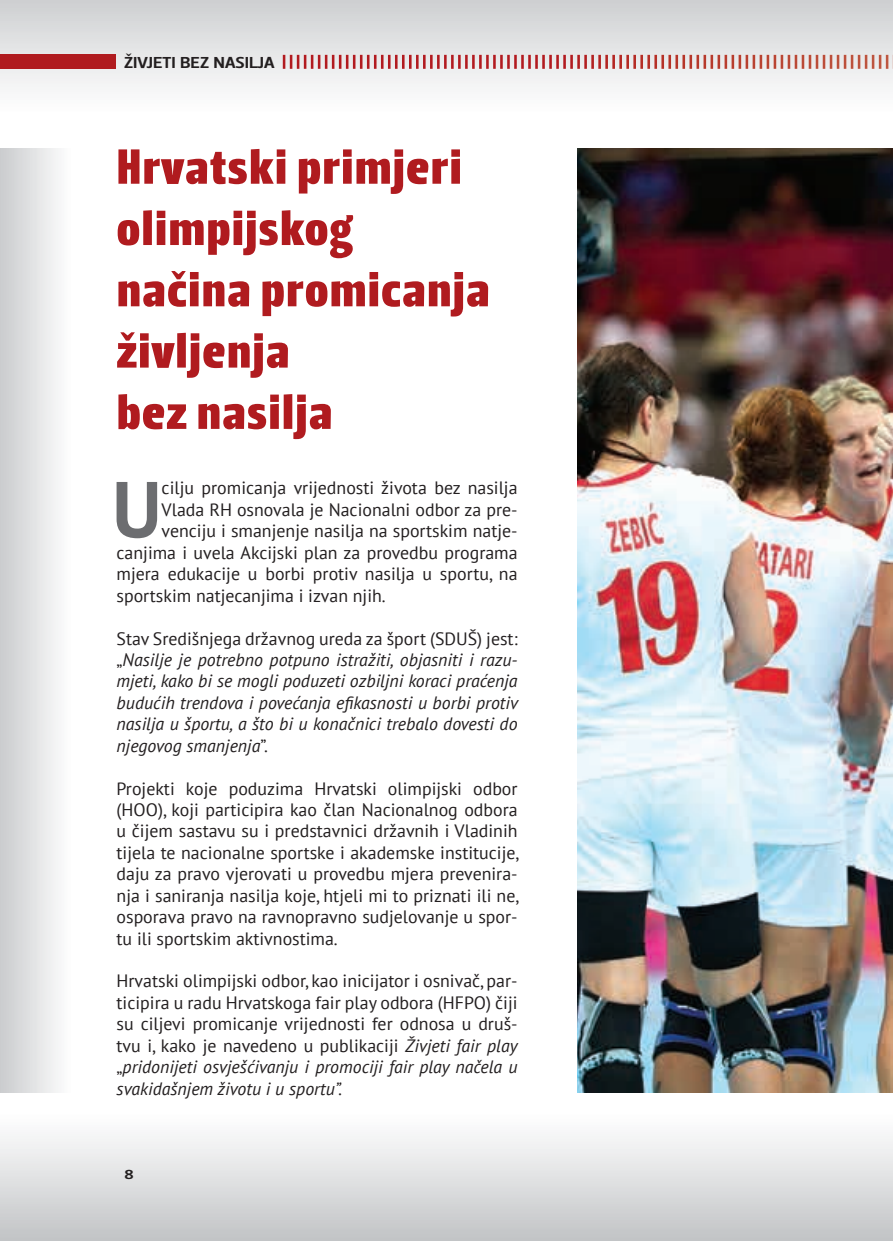
<style>
.page{position:relative;width:893px;height:1241px;background:#fff}
.page>*{position:absolute;margin:0;border:0;box-sizing:border-box;transform-origin:0 0}
.t1{font:700 79.1px "PT Sans";color:#6c6d70}
.t2{font:49px/61.2px "Leitura Headline Sans";letter-spacing:.02em;color:#b01b1f;scale:1.1 1}
.t3{font:17.85px/21.3px "PT Sans";color:#231f20;text-align:justify}
.t4{font:italic 17.85px/21.3px "PT Sans";color:#231f20;text-align:justify}
.t5{font:15.75px "Leitura Sans Grot 3";color:#231f20;scale:1.2 1}
.t6{font:14px "Leitura Sans Grot 3";color:#231f20;scale:1.2 1}
.s1{font-style:normal}
.s2{font-style:italic}
</style>
<div class="page">
<img style="left:0;top:0;width:893px;height:87px">
<img style="left:339px;top:55px;width:554px;height:14px">
<div style="left:0;top:55px;width:116px;height:14px;background:#b01b1f"></div>
<img style="left:578px;top:149px;width:315px;height:942px">
<p class="t5" style="left:124px;top:53px;width:127px">ŽIVJETI BEZ NASILJA</p>
<h2 class="t2" style="left:117px;top:137px;width:341px">Hrvatski primjeri olimpijskog načina promicanja življenja<br>bez nasilja</h2>
<h1 class="t1" style="left:112px;top:457px;width:51px">U</h1>
<p class="t3" style="left:162px;top:477px;width:357px">cilju promicanja vrijednosti života bez nasilja</p>
<p class="t3" style="left:162px;top:498px;width:357px">Vlada RH osnovala je Nacionalni odbor za pre-</p>
<p class="t3" style="left:162px;top:520px;width:357px">venciju i smanjenje nasilja na sportskim natje-</p>
<p class="t3" style="left:117px;top:541px;width:403px">canjima i uvela Akcijski plan za provedbu programa</p>
<p class="t3" style="left:117px;top:562px;width:402px">mjera edukacije u borbi protiv nasilja u sportu, na</p>
<p class="t3" style="left:117px;top:584px;width:271px">sportskim natjecanjima i izvan njih.</p>
<p class="t4" style="left:117px;top:627px;width:403px"><span class="s1">Stav Središnjega državnog ureda za šport (SDUŠ) jest: „</span>Nasilje je potrebno potpuno istražiti, objasniti i razu&shy;mjeti, kako bi se mogli poduzeti ozbiljni koraci praćenja budućih trendova i povećanja efikasnosti u borbi protiv nasilja u športu, a što bi u konačnici trebalo dovesti do njegovog smanjenja<span class="s1">”.</span></p>
<p class="t3" style="left:117px;top:777px;width:404px">Projekti koje poduzima Hrvatski olimpijski odbor (HOO), koji participira kao član Nacionalnog odbora u čijem sastavu su i predstavnici državnih i Vladinih tijela te nacionalne sportske i akademske institucije, daju za pravo vjerovati u provedbu mjera prevenira&shy;nja i saniranja nasilja koje, htjeli mi to priznati ili ne, osporava pravo na ravnopravno sudjelovanje u spor&shy;tu ili sportskim aktivnostima.</p>
<p class="t3" style="left:117px;top:969px;width:402px">Hrvatski olimpijski odbor, kao inicijator i osnivač, par&shy;ticipira u radu Hrvatskoga fair play odbora (HFPO) čiji su ciljevi promicanje vrijednosti fer odnosa u druš&shy;tvu i, kako je navedeno u publikaciji <span class="s2">Živjeti fair play </span>„<span class="s2">pridonijeti osvješćivanju i promociji fair play načela u svakidašnjem životu i u sportu”.</span></p>
<p class="t6" style="left:124px;top:1165px;width:10px">8</p>
</div>
